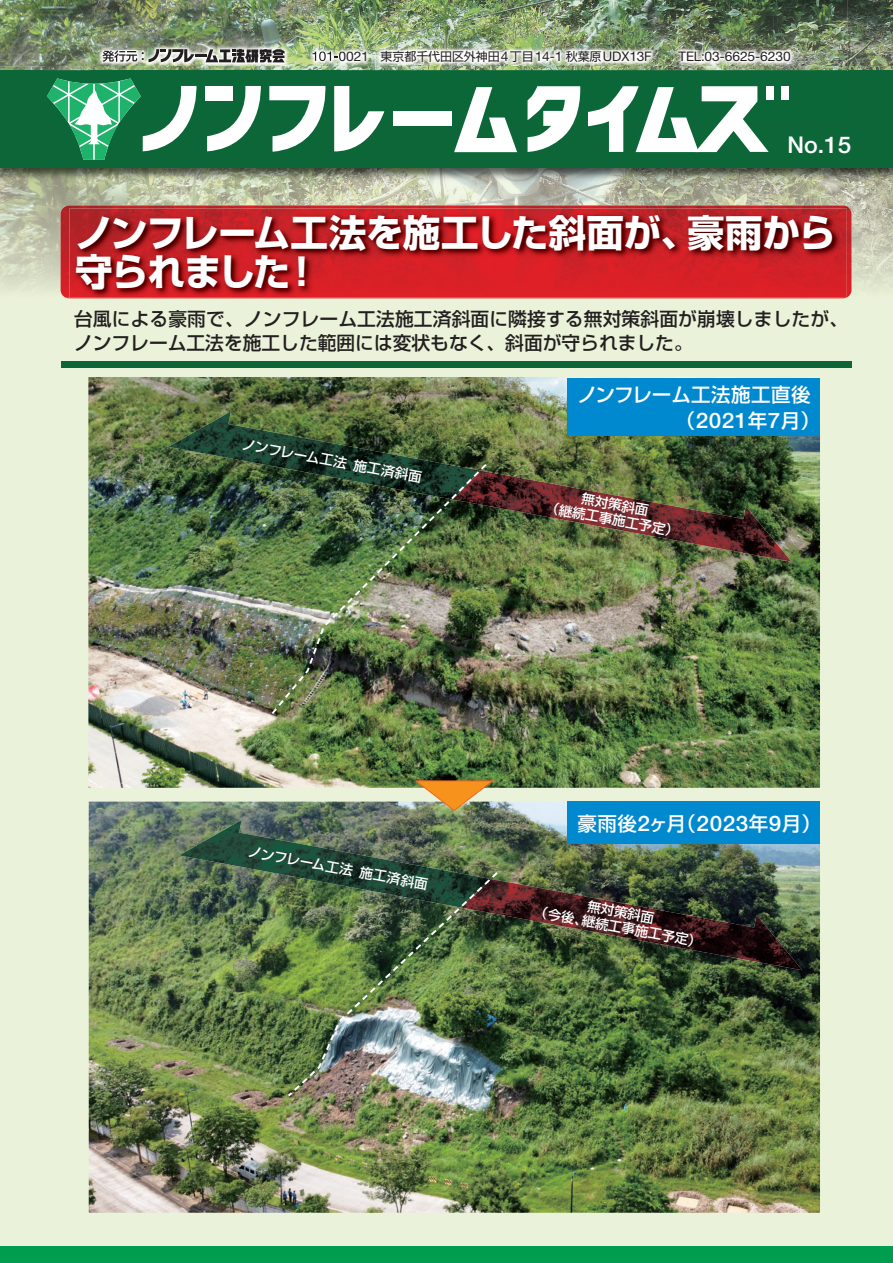
<style>
.page{position:relative;width:893px;height:1263px;background:#eaf3d9}
.page>*{position:absolute;margin:0;border:0;box-sizing:border-box;transform-origin:0 0}
.t1{font:700 37.5px/39px "Shin Go Pro";letter-spacing:-.02em;color:#fff}
.t2{font:500 23.1px "Helvetica Neue LT Std";color:#fff}
.t3{font:500 21.45px "Helvetica Neue LT Std";color:#fff;scale:1.05 1}
.t4{font:500 19.5px "Shin Go Pro";letter-spacing:.015em;color:#fff}
.t5{font:500 18.75px/24px "Shin Go Pro";letter-spacing:.005em;color:#231f20}
.t6{font:500 13.5px/15px "Shin Go Pro";color:#fff;text-align:center}
.t7{font:13.2px "Helvetica Neue LT Std";letter-spacing:-.01em;color:#231f20;scale:1.05 1}
.t8{font:13.2px "Helvetica Neue LT Std";letter-spacing:-.01em;color:#231f20}
.s1{font-family:"Shin Go Pro";font-size:12px}
.s2{font-family:"Shin Go Pro";font-size:19.5px}
.s3{font-family:"Helvetica Neue LT Std";font-size:21.45px}
</style>
<div class="page">
<img style="left:0;top:184px;width:52px;height:106px">
<img style="left:52px;top:184px;width:841px;height:25px">
<img style="left:52px;top:209px;width:9px;height:83px">
<img style="left:851px;top:209px;width:42px;height:84px">
<img style="left:0;top:0;width:893px;height:67px">
<img style="left:89px;top:801px;width:731px;height:412px">
<img style="left:88px;top:377px;width:732px;height:411px">
<div style="left:568px;top:801px;width:252px;height:43px;background:#0089cf"></div>
<div style="left:568px;top:378px;width:252px;height:58px;background:#0089cf"></div>
<img style="left:61px;top:205px;width:790px;height:93px">
<svg style="left:414px;top:780px;width:81px;height:31px"></svg>
<img style="left:489px;top:470px;width:302px;height:92px">
<img style="left:168px;top:411px;width:312px;height:88px">
<img style="left:269px;top:462px;width:220px;height:255px">
<img style="left:500px;top:879px;width:302px;height:91px">
<img style="left:179px;top:820px;width:312px;height:87px">
<img style="left:286px;top:870px;width:214px;height:228px">
<img style="left:0;top:168px;width:893px;height:16px">
<img style="left:0;top:67px;width:893px;height:3px">
<div style="left:0;top:70px;width:893px;height:98px;background:#0c6638"></div>
<img style="left:341px;top:0;width:506px;height:70px">
<img style="left:341px;top:70px;width:506px;height:50px">
<img style="left:341px;top:51px;width:449px;height:11px">
<img style="left:46px;top:0;width:46px;height:70px">
<img style="left:46px;top:70px;width:46px;height:1px">
<img style="left:92px;top:0;width:249px;height:101px">
<img style="left:312px;top:51px;width:29px;height:11px">
<img style="left:103px;top:50px;width:41px;height:12px">
<svg style="left:149px;top:49px;width:136px;height:13px;background:#7e7d7a"></svg>
<svg style="left:47px;top:78px;width:152px;height:82px"></svg>
<div style="left:206px;top:86px;width:27px;height:14px;background:#fff"></div>
<div style="left:393px;top:111px;width:58px;height:15px;background:#fff"></div>
<svg style="left:207px;top:86px;width:177px;height:66px"></svg>
<svg style="left:454px;top:87px;width:63px;height:65px"></svg>
<svg style="left:528px;top:86px;width:54px;height:66px"></svg>
<div style="left:766px;top:86px;width:8px;height:14px;background:#fff"></div>
<div style="left:780px;top:86px;width:8px;height:14px;background:#fff"></div>
<svg style="left:588px;top:86px;width:181px;height:66px"></svg>
<img style="left:69px;top:208px;width:778px;height:91px">
<div style="left:61px;top:361px;width:790px;height:7px;background:#0c6638"></div>
<div style="left:0;top:1246px;width:893px;height:17px;background:#009d4e"></div>
<p class="t7" style="left:311px;top:48px;width:326px">101-0021<span class="s1">　東京都千代田区外神田</span> 4<span class="s1">丁目</span>14-1 <span class="s1">秋葉原</span>UDX13F</p>
<p class="t8" style="left:678px;top:48px;width:114px">TEL:03-6625-6230</p>
<p class="t2" style="left:787px;top:131px;width:65px">No.15</p>
<h1 class="t1" style="left:75px;top:209px;width:762px">ノンフレーム工法を施工した斜面が、豪雨から守られました！</h1>
<p class="t5" style="left:74px;top:304px;width:775px">台風による豪雨で、ノンフレーム工法施工済斜面に隣接する無対策斜面が崩壊しましたが、ノンフレーム工法を施工した範囲には変状もなく、斜面が守られました。</p>
<p class="t6" style="left:244px;top:436px;width:184px;rotate:10deg">ノンフレーム工法 施工済斜面</p>
<p class="t6" style="left:250px;top:843px;width:184px;rotate:10deg">ノンフレーム工法 施工済斜面</p>
<p class="t4" style="left:577px;top:379px;width:235px">ノンフレーム工法施工直後</p>
<p class="t3" style="left:676px;top:408px;width:139px"><span class="s2">（</span>2021<span class="s2">年</span>7<span class="s2">月）</span></p>
<p class="t6" style="left:550px;top:484px;width:136px;rotate:10deg">無対策斜面<br>（継続工事施工予定）</p>
<p class="t4" style="left:577px;top:807px;width:245px">豪雨後<span class="s3">2</span>ヶ月（<span class="s3">2023</span>年<span class="s3">9</span>月）</p>
<p class="t6" style="left:589px;top:897px;width:69px;rotate:10deg">無対策斜面</p>
<p class="t6" style="left:536px;top:903px;width:171px;rotate:10deg">（今後、継続工事施工予定）</p>
</div>
